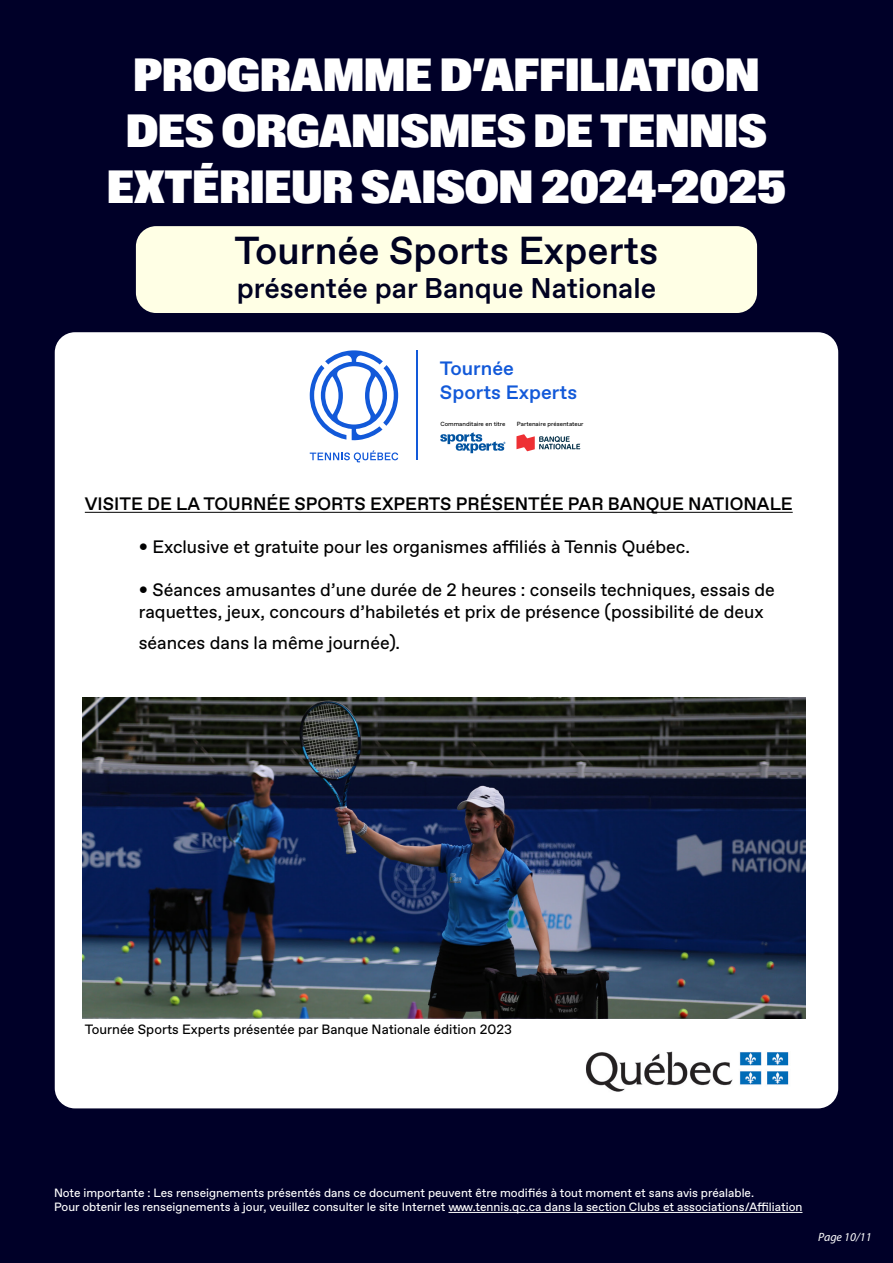
<style>
.page{position:relative;width:893px;height:1263px;background:#fff}
.page>*{position:absolute;margin:0;border:0;box-sizing:border-box;transform-origin:0 0}
.t1{font:semi-condensed 46.5px/55.8px "ABC Gravity";color:#fff;text-align:center}
.t2{font:500 39px "ABC Favorit";color:#000221}
.t3{font:500 28.5px "ABC Favorit";color:#000221}
.t4{font:500 19.35px/23.2px "ABC Favorit";color:#1259d9}
.t5{font:18px/30.6px "ABC Favorit";color:#000001}
.t6{font:500 18px "ABC Favorit";color:#000001}
.t7{font:13.5px "ABC Favorit";color:#000001}
.t8{font:12px "ABC Favorit";color:#fff}
.t9{font:italic 12px "Myriad Pro";color:#fff}
.t10{font:6px "ABC Favorit";color:#000}
</style>
<div class="page">
<div style="left:0;top:0;width:892px;height:1263px;background:#000028"></div>
<div style="left:136px;top:226px;width:621px;height:87px;background:#ffffe5;border-radius:20px"></div>
<div style="left:55px;top:332px;width:783px;height:776px;background:#fff;border-radius:20px"></div>
<hr style="left:85px;top:512px;width:708px;height:1px;background:#000001">
<hr style="left:448px;top:1212px;width:354px;height:1px;background:#fff">
<img style="left:586px;top:1051px;width:203px;height:41px">
<img style="left:82px;top:697px;width:723px;height:321px">
<hr style="left:417px;top:350px;width:1px;height:110px;background:#1259d9">
<svg style="left:516px;top:434px;width:64px;height:17px"></svg>
<svg style="left:440px;top:432px;width:65px;height:21px"></svg>
<svg style="left:310px;top:450px;width:88px;height:12px"></svg>
<svg style="left:310px;top:350px;width:88px;height:90px"></svg>
<p class="t1" style="left:134px;top:49px;width:627px">PROGRAMME D’AFFILIATION</p>
<p class="t1" style="left:107px;top:105px;width:680px">DES ORGANISMES DE TENNIS<br>EXTÉRIEUR SAISON 2024-2025</p>
<p class="t2" style="left:234px;top:224px;width:425px">Tournée Sports Experts</p>
<p class="t3" style="left:237px;top:269px;width:421px">présentée par Banque Nationale</p>
<h3 class="t4" style="left:440px;top:357px;width:139px">Tournée<br>Sports Experts</h3>
<p class="t10" style="left:440px;top:420px;width:67px">Commanditaire en titre</p>
<p class="t10" style="left:517px;top:420px;width:68px">Partenaire présentateur</p>
<p class="t6" style="left:85px;top:492px;width:709px">VISITE DE LA TOURNÉE SPORTS EXPERTS PRÉSENTÉE PAR BANQUE NATIONALE</p>
<p class="t5" style="left:139px;top:531px;width:553px">• Exclusive et gratuite pour les organismes affiliés à Tennis Québec.</p>
<p class="t5" style="left:139px;top:575px;width:638px">• Séances amusantes d’une durée de 2 heures : conseils techniques, essais de</p>
<p class="t5" style="left:139px;top:596px;width:626px">raquettes, jeux, concours d’habiletés et prix de présence (possibilité de deux séances dans la même journée).</p>
<p class="t7" style="left:85px;top:1021px;width:429px">Tournée Sports Experts présentée par Banque Nationale édition 2023</p>
<p class="t8" style="left:54px;top:1184px;width:702px">Note importante : Les renseignements présentés dans ce document peuvent être modifiés à tout moment et sans avis préalable.</p>
<p class="t8" style="left:54px;top:1199px;width:750px">Pour obtenir les renseignements à jour, veuillez consulter le site Internet www.tennis.qc.ca dans la section Clubs et associations/Affiliation</p>
<p class="t9" style="left:818px;top:1229px;width:55px">Page 10/11</p>
</div>
